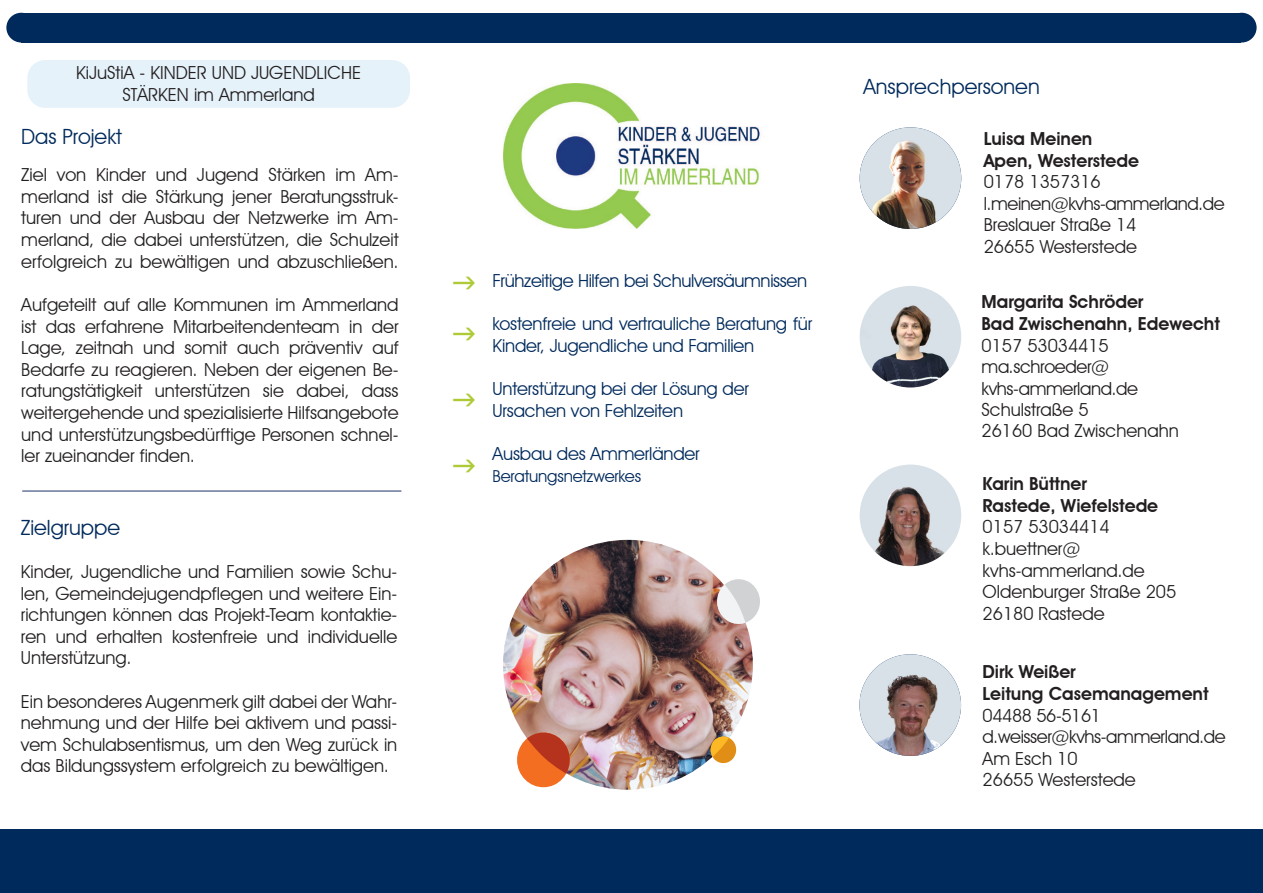
<style>
.page{position:relative;width:1263px;height:893px;background:#fff}
.page>*{position:absolute;margin:0;border:0;box-sizing:border-box;transform-origin:0 0}
.t1{font:21px "Avant Garde IT Cby BT";color:#002a5c}
.Einf__Abs{font:18px/21.6px "Avant Garde IT Cby BT";color:#231f20;text-align:justify}
.t2{font:18px/21.6px "Avant Garde IT Cby BT";letter-spacing:-.01em;color:#002a5c}
.t3{font:600 18px/21.6px "Avant Garde IT Cby BT";color:#231f20}
.Einf__Abs-2{font:18px/21.6px "Avant Garde IT Cby BT";letter-spacing:-.02em;color:#231f20}
.t4{font:16.5px "Avant Garde IT Cby BT";letter-spacing:-.01em;color:#002a5c}
</style>
<div class="page">
<div style="left:21px;top:13px;width:1220px;height:30px;background:#002a5c"></div>
<div style="left:1227px;top:13px;width:29px;height:30px;background:#002a5c;border-radius:50%"></div>
<div style="left:6px;top:13px;width:30px;height:30px;background:#002a5c;border-radius:50%"></div>
<div style="left:0;top:829px;width:1263px;height:64px;background:#002a5c"></div>
<div style="left:27px;top:60px;width:383px;height:48px;background:#e5f2fa;border-radius:18px"></div>
<hr style="left:22px;top:490px;width:379px;height:2px;background:#69769b">
<img style="left:860px;top:286px;width:101px;height:101px;border-radius:51px">
<img style="left:860px;top:127px;width:101px;height:102px;border-radius:51px">
<img style="left:859px;top:654px;width:102px;height:102px;border-radius:51px">
<img style="left:860px;top:465px;width:101px;height:101px;border-radius:51px">
<img style="left:503px;top:84px;width:257px;height:145px">
<img style="left:503px;top:540px;width:250px;height:250px;border-radius:125px">
<svg style="left:705px;top:731px;width:32px;height:33px"></svg>
<svg style="left:716px;top:578px;width:44px;height:47px"></svg>
<svg style="left:517px;top:723px;width:61px;height:65px;background:#d7805c"></svg>
<p class="Einf__Abs" style="left:76px;top:62px;width:286px">KiJuStiA - KINDER UND JUGENDLICHE</p>
<p class="Einf__Abs" style="left:123px;top:83px;width:194px">STÄRKEN im Ammerland</p>
<p class="t1" style="left:863px;top:73px;width:178px">Ansprechpersonen</p>
<p class="t1" style="left:21px;top:124px;width:102px">Das Projekt</p>
<p class="Einf__Abs" style="left:21px;top:164px;width:379px">Ziel von Kinder und Jugend Stärken im Am&shy;merland ist die Stärkung jener Beratungsstruk&shy;turen und der Ausbau der Netzwerke im Am&shy;merland, die dabei unterstützen, die Schulzeit erfolgreich zu bewältigen und abzuschließen.</p>
<p class="Einf__Abs" style="left:21px;top:294px;width:379px">Aufgeteilt auf alle Kommunen im Ammerland ist das erfahrene Mitarbeitendenteam in der Lage, zeitnah und somit auch präventiv auf Bedarfe zu reagieren. Neben der eigenen Be&shy;ratungstätigkeit unterstützen sie dabei, dass weitergehende und spezialisierte Hilfsangebote und unterstützungsbedürftige Personen schnel&shy;ler zueinander finden.</p>
<p class="t1" style="left:21px;top:514px;width:101px">Zielgruppe</p>
<p class="Einf__Abs" style="left:21px;top:561px;width:378px">Kinder, Jugendliche und Familien sowie Schu&shy;len, Gemeindejugendpflegen und weitere Ein&shy;richtungen können das Projekt-Team kontaktie&shy;ren und erhalten kostenfreie und individuelle Unterstützung.</p>
<p class="Einf__Abs" style="left:21px;top:690px;width:378px">Ein besonderes Augenmerk gilt dabei der Wahr&shy;nehmung und der Hilfe bei aktivem und passi&shy;vem Schulabsentismus, um den Weg zurück in das Bildungssystem erfolgreich zu bewältigen.</p>
<p class="t2" style="left:493px;top:270px;width:316px">Frühzeitige Hilfen bei Schulversäumnissen</p>
<p class="t2" style="left:493px;top:313px;width:321px">kostenfreie und vertrauliche Beratung für<br>Kinder, Jugendliche und Familien</p>
<p class="t2" style="left:493px;top:378px;width:258px">Unterstützung bei der Lösung der</p>
<p class="t2" style="left:493px;top:399px;width:192px">Ursachen von Fehlzeiten</p>
<p class="t2" style="left:493px;top:443px;width:209px">Ausbau des Ammerländer</p>
<p class="t4" style="left:493px;top:466px;width:150px">Beratungsnetzwerkes</p>
<p class="t3" style="left:984px;top:128px;width:110px">Luisa Meinen</p>
<p class="t3" style="left:984px;top:149px;width:157px">Apen, Westerstede</p>
<p class="Einf__Abs" style="left:984px;top:171px;width:118px">0178 1357316</p>
<p class="Einf__Abs-2" style="left:984px;top:193px;width:243px">l.meinen@kvhs-ammerland.de</p>
<p class="Einf__Abs" style="left:984px;top:214px;width:154px">Breslauer Straße 14</p>
<p class="Einf__Abs" style="left:984px;top:236px;width:155px">26655 Westerstede</p>
<p class="t3" style="left:981px;top:291px;width:240px">Margarita Schröder<br>Bad Zwischenahn, Edewecht</p>
<p class="Einf__Abs" style="left:981px;top:334px;width:129px">0157 53034415</p>
<p class="Einf__Abs-2" style="left:981px;top:356px;width:129px">ma.schroeder@</p>
<p class="Einf__Abs-2" style="left:981px;top:377px;width:158px">kvhs-ammerland.de</p>
<p class="Einf__Abs" style="left:981px;top:398px;width:109px">Schulstraße 5</p>
<p class="Einf__Abs" style="left:981px;top:419px;width:199px">26160 Bad Zwischenahn</p>
<p class="t3" style="left:983px;top:473px;width:177px">Karin Büttner<br>Rastede, Wiefelstede</p>
<p class="Einf__Abs" style="left:983px;top:516px;width:129px">0157 53034414</p>
<p class="Einf__Abs" style="left:983px;top:538px;width:99px">k.buettner@</p>
<p class="Einf__Abs" style="left:983px;top:559px;width:164px">kvhs-ammerland.de</p>
<p class="Einf__Abs" style="left:983px;top:581px;width:195px">Oldenburger Straße 205</p>
<p class="Einf__Abs" style="left:983px;top:602px;width:124px">26180 Rastede</p>
<p class="t3" style="left:983px;top:661px;width:95px">Dirk Weißer</p>
<p class="t3" style="left:983px;top:683px;width:227px">Leitung Casemanagement</p>
<p class="Einf__Abs-2" style="left:983px;top:704px;width:244px">04488 56-5161 d.weisser@kvhs-ammerland.de</p>
<p class="Einf__Abs" style="left:983px;top:747px;width:96px">Am Esch 10</p>
<p class="Einf__Abs" style="left:983px;top:769px;width:155px">26655 Westerstede</p>
</div>
